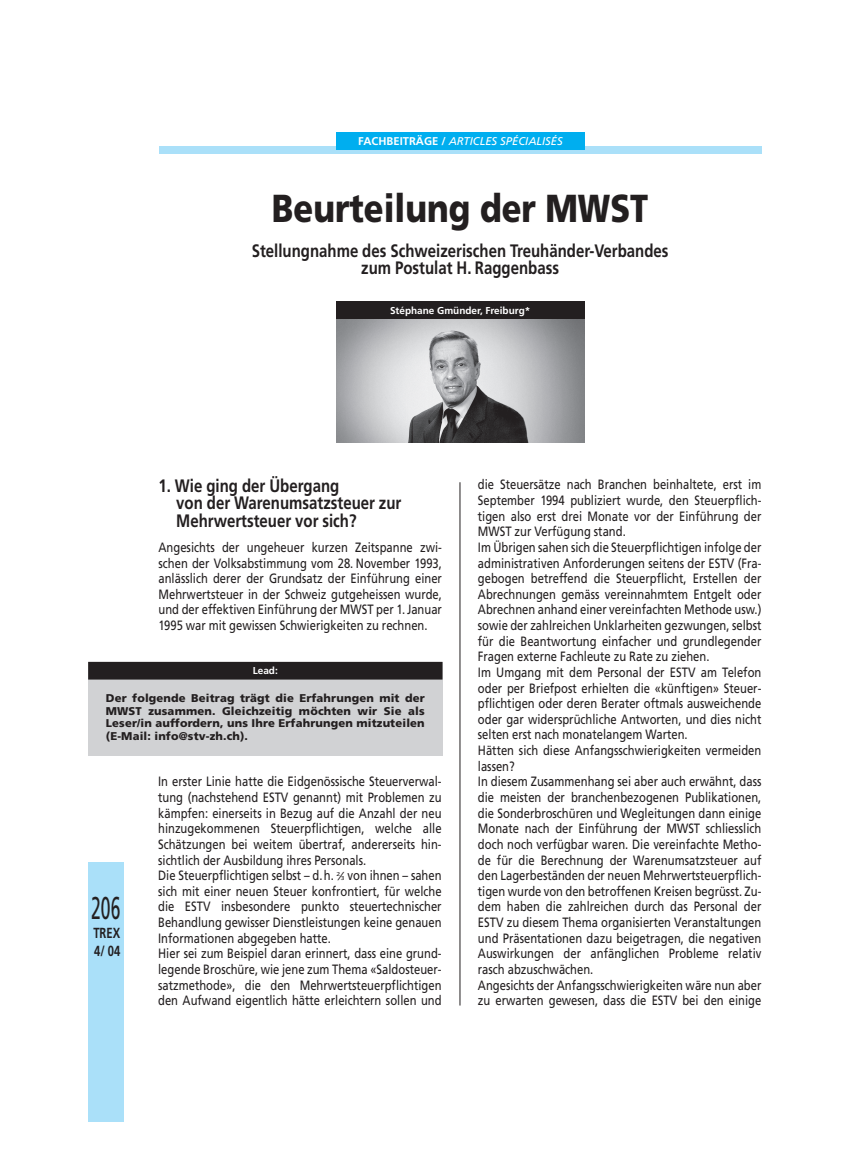
<style>
.page{position:relative;width:850px;height:1169px;background:#fff}
.page>*{position:absolute;margin:0;border:0;box-sizing:border-box;transform-origin:0 0}
.t1{font:900 39px "Frutiger";color:#231f20;scale:.83 1}
.t2{font:31.5px "Frutiger";color:#231f20;scale:.56 1}
.t3{font:700 18px/17.5px "Frutiger";color:#231f20;text-align:center;scale:.83 1}
.t4{font:700 14.62px/17.4px "Frutiger";color:#231f20;scale:.77 1}
.t5{font:13.5px/15.6px "Frutiger";color:#231f20;scale:.83 1}
.t6{font:900 11.25px/12.5px "Frutiger";letter-spacing:.01em;color:#231f20;text-align:justify}
.t7{font:italic 11.25px "Frutiger";color:#fff}
.t8{font:700 10px "Frutiger";color:#fff}
.t9{font:5.62px "Frutiger";color:#231f20;scale:1.2 1}
.s1{font-weight:700;font-style:normal}
.s2{font-size:11.25px}
</style>
<div class="page">
<div style="left:88px;top:862px;width:36px;height:259px;background:#aae0f9"></div>
<div style="left:159px;top:146px;width:603px;height:7px;background:#aae0f9"></div>
<div style="left:336px;top:132px;width:248px;height:18px;background:#00aeef"></div>
<hr style="left:460px;top:482px;width:1px;height:523px;background:#231f20">
<div style="left:88px;top:662px;width:354px;height:93px;background:#d1d2d4"></div>
<div style="left:88px;top:662px;width:354px;height:17px;background:#231f20"></div>
<img style="left:336px;top:318px;width:248px;height:124px">
<div style="left:336px;top:301px;width:248px;height:17px;background:#231f20"></div>
<p class="t7" style="left:358px;top:137px;width:206px"><span class="s1">FACHBEITRÄGE /</span> ARTICLES SPÉCIALISÉS</p>
<h1 class="t1" style="left:272px;top:192px;width:455px">Beurteilung der MWST</h1>
<h3 class="t3" style="left:252px;top:243px;width:504px">Stellungnahme des Schweizerischen Treuhänder-Verbandes zum Postulat H. Raggenbass</h3>
<p class="t8" style="left:390px;top:306px;width:142px">Stéphane Gmünder, Freiburg*</p>
<h3 class="t3" style="left:176px;top:478px;width:273px;text-align:left;text-indent:-18px">1. Wie ging der Übergang<br>von der Warenumsatzsteuer zur<br>Mehrwertsteuer vor sich?</h3>
<p class="t5" style="left:159px;top:540px;width:343px;text-align:justify">Angesichts der ungeheuer kurzen Zeitspanne zwi&shy;schen der Volksabstimmung vom 28. November 1993, anlässlich derer der Grundsatz der Einführung einer Mehrwertsteuer in der Schweiz gutgeheissen wurde, und der effektiven Einführung der MWST per 1. Januar 1995 war mit gewissen Schwierigkeiten zu rechnen.</p>
<p class="t8" style="left:253px;top:666px;width:27px">Lead:</p>
<p class="t6" style="left:106px;top:693px;width:320px">Der folgende Beitrag trägt die Erfahrungen mit der MWST zusammen. Gleichzeitig möchten wir Sie als Leser/in auffordern, uns Ihre Erfahrungen mitzuteilen (E-Mail: info@stv-zh.ch).</p>
<h2 class="t2" style="left:91px;top:895px;width:54px">206</h2>
<p class="t4" style="left:93px;top:925px;width:36px">TREX<br>4/ 04</p>
<p class="t5" style="left:158px;top:775px;width:343px">In erster Linie hatte die Eidgenössische Steuerverwal&shy;tung (nachstehend ESTV genannt) mit Problemen zu kämpfen: einerseits in Bezug auf die Anzahl der neu hinzugekommenen Steuerpflichtigen, welche alle Schätzungen bei weitem übertraf, andererseits hin&shy;sichtlich der Ausbildung ihres Personals.<br>Die Steuerpflichtigen selbst – d.h.</p>
<p class="t5" style="left:158px;top:869px;width:343px;text-indent:189px">von ihnen – sahen sich mit einer neuen Steuer konfrontiert, für welche die ESTV insbesondere punkto steuertechnischer Behandlung gewisser Dienstleistungen keine genauen Informationen abgegeben hatte.<br>Hier sei zum Beispiel daran erinnert, dass eine grund&shy;legende Broschüre, wie jene zum Thema «Saldosteuer&shy;satzmethode», die den Mehrwertsteuerpflichtigen den Aufwand eigentlich hätte erleichtern sollen und</p>
<p class="t9" style="left:337px;top:874px;width:8px">2<span class="s2">⁄</span>3</p>
<p class="t5" style="left:478px;top:478px;width:343px">die Steuersätze nach Branchen beinhaltete, erst im September 1994 publiziert wurde, den Steuerpflich&shy;tigen also erst drei Monate vor der Einführung der MWST zur Verfügung stand.<br>Im Übrigen sahen sich die Steuerpflichtigen infolge der administrativen Anforderungen seitens der ESTV (Fra&shy;gebogen betreffend die Steuerpflicht, Erstellen der Abrechnungen gemäss vereinnahmtem Entgelt oder Abrechnen anhand einer vereinfachten Methode usw.) sowie der zahlreichen Unklarheiten gezwungen, selbst für die Beantwortung einfacher und grundlegender Fragen externe Fachleute zu Rate zu ziehen.<br>Im Umgang mit dem Personal der ESTV am Telefon oder per Briefpost erhielten die «künftigen» Steuer&shy;pflichtigen oder deren Berater oftmals ausweichende oder gar widersprüchliche Antworten, und dies nicht selten erst nach monatelangem Warten.<br>Hätten sich diese Anfangsschwierigkeiten vermeiden lassen?<br>In diesem Zusammenhang sei aber auch erwähnt, dass die meisten der branchenbezogenen Publikationen, die Sonderbroschüren und Wegleitungen dann einige Monate nach der Einführung der MWST schliesslich doch noch verfügbar waren. Die vereinfachte Metho&shy;de für die Berechnung der Warenumsatzsteuer auf den Lagerbeständen der neuen Mehrwertsteuerpflich&shy;tigen wurde von den betroffenen Kreisen begrüsst. Zu&shy;dem haben die zahlreichen durch das Personal der ESTV zu diesem Thema organisierten Veranstaltungen und Präsentationen dazu beigetragen, die negativen Auswirkungen der anfänglichen Probleme relativ rasch abzuschwächen.<br>Angesichts der Anfangsschwierigkeiten wäre nun aber zu erwarten gewesen, dass die ESTV bei den einige</p>
</div>
